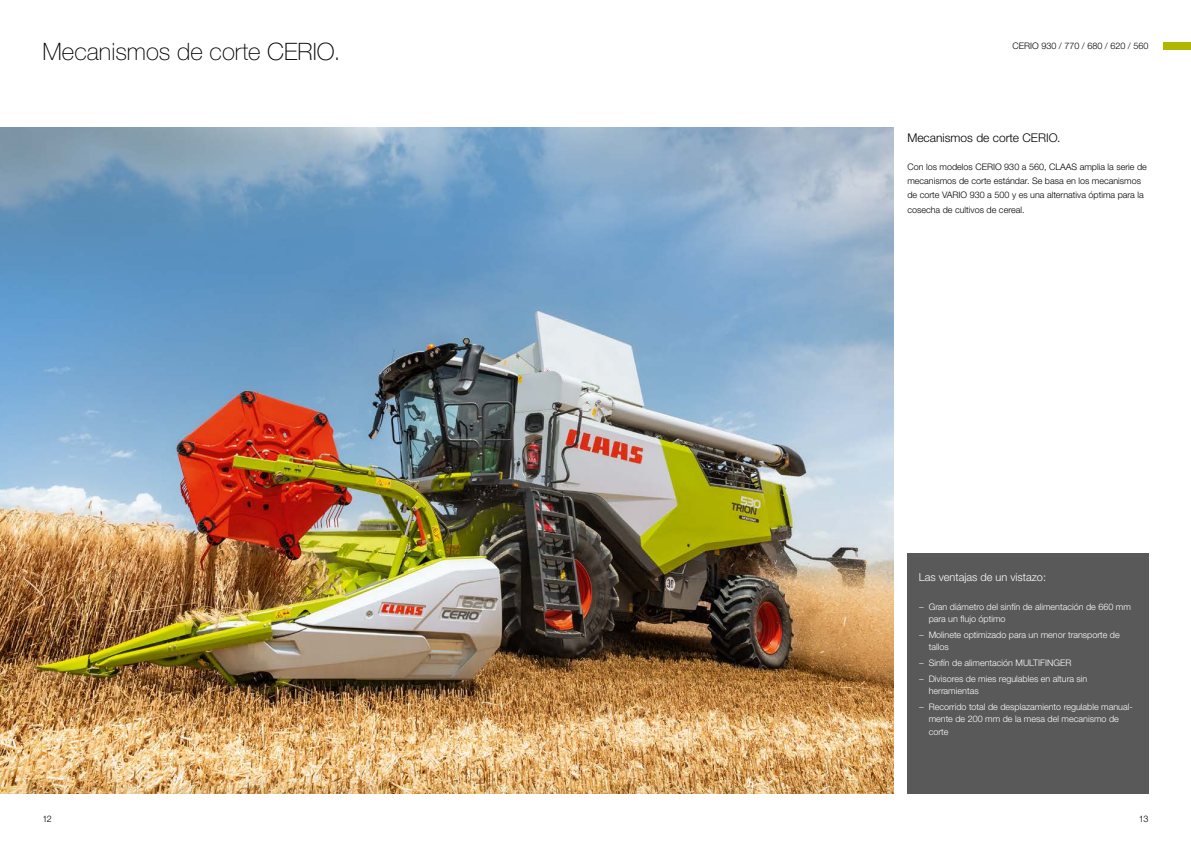
<style>
.page{position:relative;width:1191px;height:842px;background:#fff}
.page>*{position:absolute;margin:0;border:0;box-sizing:border-box;transform-origin:0 0}
.t1{font:100 24px "CLAAS Helvetica Neue";color:#000}
.t2{font:300 12px "CLAAS Helvetica Neue";color:#000}
.t3{font:300 11px "CLAAS Helvetica Neue";color:#fff}
.t4{font:300 9px/12.4px "CLAAS Helvetica Neue";color:#fff}
.t5{font:300 9px/14.2px "CLAAS Helvetica Neue";color:#000}
</style>
<div class="page">
<div style="left:1162px;top:43px;width:29px;height:7px;background:#b1b700"></div>
<img style="left:0;top:128px;width:893px;height:666px">
<div style="left:907px;top:553px;width:241px;height:241px;background:#595959"></div>
<h1 class="t1" style="left:43px;top:36px;width:299px">Mecanismos de corte CERIO.</h1>
<p class="t5" style="left:1012px;top:39px;width:137px">CERIO 930 / 770 / 680 / 620 / 560</p>
<h2 class="t2" style="left:907px;top:130px;width:155px">Mecanismos de corte CERIO.</h2>
<p class="t5" style="left:907px;top:160px;width:241px">Con los modelos CERIO 930 a 560, CLAAS amplia la serie de mecanismos de corte estándar. Se basa en los mecanismos de corte VARIO 930 a 500 y es una alternativa óptima para la cosecha de cultivos de cereal.</p>
<p class="t3" style="left:918px;top:570px;width:129px">Las ventajas de un vistazo:</p>
<p class="t4" style="left:928px;top:600px;width:204px;text-indent:-10px">− Gran diámetro del sinfín de alimentación de 660 mm para un flujo óptimo</p>
<p class="t4" style="left:928px;top:628px;width:193px;text-indent:-10px">− Molinete optimizado para un menor transporte de tallos</p>
<p class="t4" style="left:918px;top:655px;width:170px;line-height:15.8px">− Sinfín de alimentación MULTIFINGER<br>− Divisores de mies regulables en altura sin</p>
<p class="t4" style="left:918px;top:683px;width:215px;line-height:15.8px;text-indent:10px">herramientas<br>− Recorrido total de desplazamiento regulable manual-</p>
<p class="t4" style="left:928px;top:713px;width:192px">mente de 200 mm de la mesa del mecanismo de corte</p>
<p class="t5" style="left:43px;top:812px;width:11px">12</p>
<p class="t5" style="left:1139px;top:812px;width:11px">13</p>
</div>
